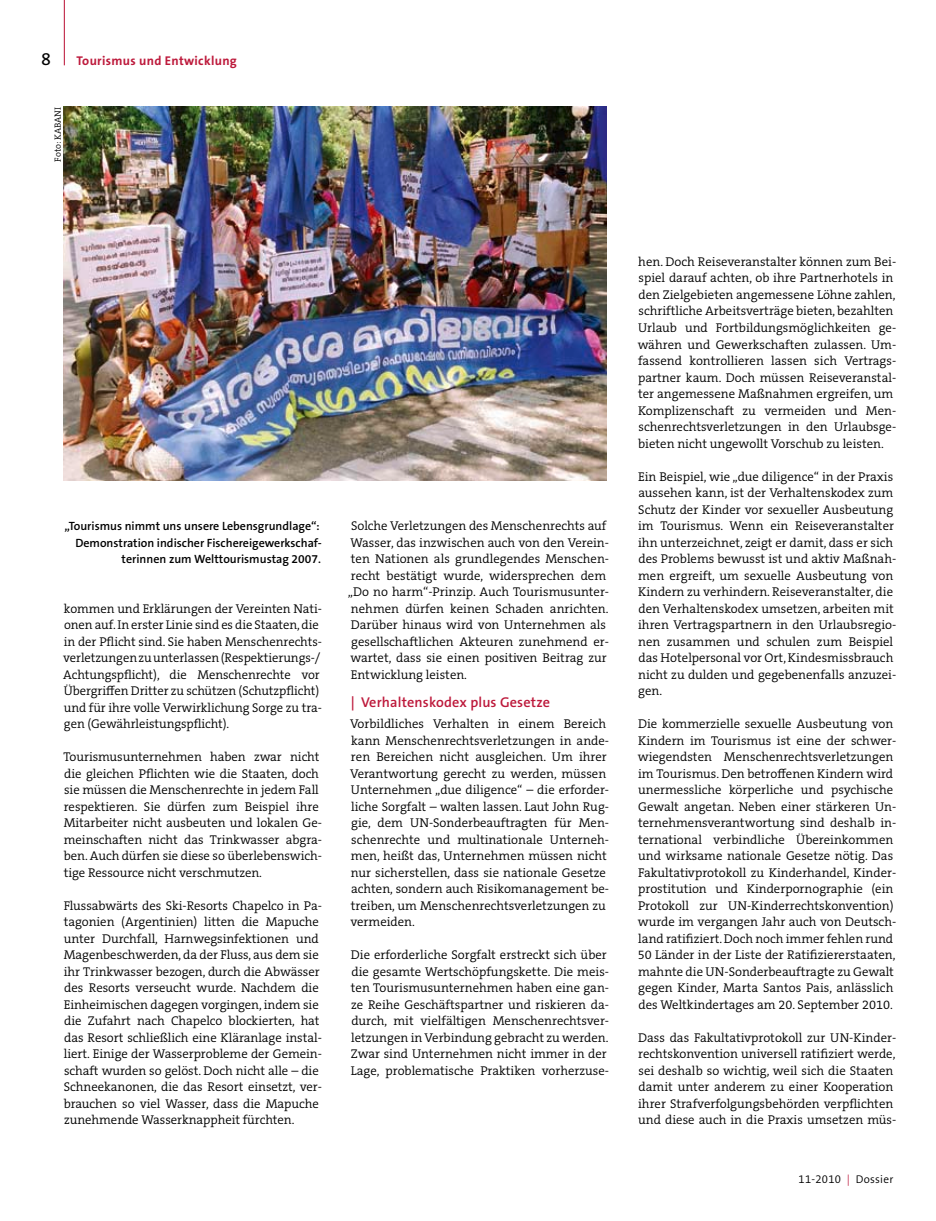
<style>
.page{position:relative;width:936px;height:1221px;background:#fff}
.page>*{position:absolute;margin:0;border:0;box-sizing:border-box;transform-origin:0 0}
.t1{font:18px "The Sans B W5 Plain";color:#000}
.t2{font:600 14.25px "The Sans B W6";letter-spacing:.01em;color:#bd193b}
.t3{font:300 12.75px/16.5px "The Serif B W4";color:#000}
.t4{font:700 12.75px "The Sans B W7";letter-spacing:.025em;color:#bd193b}
.t5{font:600 12px/16.5px "The Sans B W6";color:#000;text-align:right}
.t6{font:300 11.25px "The Sans B W4";letter-spacing:.025em;color:#000}
.t7{font:300 9px "The Serif B W4";color:#000}
.s1{color:#bd193b}
</style>
<div class="page">
<hr style="left:64px;top:0;width:1px;height:65px;background:#bd193b">
<img style="left:64px;top:107px;width:542px;height:373px">
<h1 class="t1" style="left:41px;top:48px;width:11px">8</h1>
<p class="t4" style="left:77px;top:53px;width:162px">Tourismus und Entwicklung</p>
<p class="t7" style="left:52px;top:162px;width:56px;rotate:-90deg">Foto: KABANI</p>
<p class="t5" style="left:65px;top:518px;width:259px">„Tourismus nimmt uns unsere Lebensgrundlage“:<br>Demonstration indischer Fischereigewerkschaf&shy;terinnen zum Welttourismustag 2007.</p>
<p class="t3" style="left:63px;top:600px;width:260px">kommen und Erklärungen der Vereinten Nati&shy;onen auf. In erster Linie sind es die Staaten, die in der Pflicht sind. Sie haben Menschenrechts&shy;verletzungen zu unterlassen (Respektierungs-/ Achtungspflicht), die Menschenrechte vor Übergriffen Dritter zu schützen (Schutzpflicht) und für ihre volle Verwirklichung Sorge zu tra&shy;gen (Gewährleistungspflicht).</p>
<p class="t3" style="left:63px;top:748px;width:260px">Tourismusunternehmen haben zwar nicht die gleichen Pflichten wie die Staaten, doch sie müssen die Menschenrechte in jedem Fall respektieren. Sie dürfen zum Beispiel ihre Mitarbeiter nicht ausbeuten und lokalen Ge&shy;meinschaften nicht das Trinkwasser abgra&shy;ben. Auch dürfen sie diese so überlebenswich&shy;tige Ressource nicht verschmutzen.</p>
<p class="t3" style="left:64px;top:897px;width:260px">Flussabwärts des Ski-Resorts Chapelco in Pa&shy;tagonien (Argentinien) litten die Mapuche unter Durchfall, Harnwegsinfektionen und Magenbeschwerden, da der Fluss, aus dem sie ihr Trinkwasser bezogen, durch die Abwässer des Resorts verseucht wurde. Nachdem die Einheimischen dagegen vorgingen, indem sie die Zufahrt nach Chapelco blockierten, hat das Resort schließlich eine Kläranlage instal&shy;liert. Einige der Wasserprobleme der Gemein&shy;schaft wurden so gelöst. Doch nicht alle – die Schneekanonen, die das Resort einsetzt, ver&shy;brauchen so viel Wasser, dass die Mapuche zunehmende Wasserknappheit fürchten.</p>
<p class="t3" style="left:348px;top:517px;width:263px">Solche Verletzungen des Menschenrechts auf Wasser, das inzwischen auch von den Verein&shy;ten Nationen als grundlegendes Menschen&shy;recht bestätigt wurde, widersprechen dem „Do no harm“-Prinzip. Auch Tourismusunter&shy;nehmen dürfen keinen Schaden anrichten.<br>Darüber hinaus wird von Unternehmen als gesellschaftlichen Akteuren zunehmend er&shy;wartet, dass sie einen positiven Beitrag zur Entwicklung leisten.</p>
<p class="t2" style="left:351px;top:693px;width:201px">| Verhaltenskodex plus Gesetze</p>
<p class="t3" style="left:350px;top:715px;width:260px">Vorbildliches Verhalten in einem Bereich kann Menschenrechtsverletzungen in ande&shy;ren Bereichen nicht ausgleichen. Um ihrer Verantwortung gerecht zu werden, müssen Unternehmen „due diligence“ – die erforder&shy;liche Sorgfalt – walten lassen. Laut John Rug&shy;gie, dem UN-Sonderbeauftragten für Men&shy;schenrechte und multinationale Unterneh&shy;men, heißt das, Unternehmen müssen nicht nur sicherstellen, dass sie nationale Gesetze achten, sondern auch Risikomanagement be&shy;treiben, um Menschenrechtsverletzungen zu vermeiden.</p>
<p class="t3" style="left:351px;top:946px;width:260px">Die erforderliche Sorgfalt erstreckt sich über die gesamte Wertschöpfungskette. Die meis&shy;ten Tourismusunternehmen haben eine gan&shy;ze Reihe Geschäftspartner und riskieren da&shy;durch, mit vielfältigen Menschenrechtsver&shy;letzungen in Verbindung gebracht zu werden.<br>Zwar sind Unternehmen nicht immer in der Lage, problematische Praktiken vorherzuse-</p>
<p class="t3" style="left:637px;top:253px;width:260px">hen. Doch Reiseveranstalter können zum Bei&shy;spiel darauf achten, ob ihre Partnerhotels in den Zielgebieten angemessene Löhne zahlen, schriftliche Arbeitsverträge bieten, bezahlten Urlaub und Fortbildungsmöglichkeiten ge&shy;währen und Gewerkschaften zulassen. Um&shy;fassend kontrollieren lassen sich Vertrags&shy;partner kaum. Doch müssen Reiseveranstal&shy;ter angemessene Maßnahmen ergreifen, um Komplizenschaft zu vermeiden und Men&shy;schenrechtsverletzungen in den Urlaubsge&shy;bieten nicht ungewollt Vorschub zu leisten.</p>
<p class="t3" style="left:638px;top:468px;width:260px">Ein Beispiel, wie „due diligence“ in der Praxis aussehen kann, ist der Verhaltenskodex zum Schutz der Kinder vor sexueller Ausbeutung im Tourismus. Wenn ein Reiseveranstalter ihn unterzeichnet, zeigt er damit, dass er sich des Problems bewusst ist und aktiv Maßnah&shy;men ergreift, um sexuelle Ausbeutung von Kindern zu verhindern. Reiseveranstalter, die den Verhaltenskodex umsetzen, arbeiten mit ihren Vertragspartnern in den Urlaubsregio&shy;nen zusammen und schulen zum Beispiel das Hotelpersonal vor Ort, Kindesmissbrauch nicht zu dulden und gegebenenfalls anzuzei&shy;gen.</p>
<p class="t3" style="left:637px;top:715px;width:260px">Die kommerzielle sexuelle Ausbeutung von Kindern im Tourismus ist eine der schwer&shy;wiegendsten Menschenrechtsverletzungen im Tourismus. Den betroffenen Kindern wird unermessliche körperliche und psychische Gewalt angetan. Neben einer stärkeren Un&shy;ternehmensverantwortung sind deshalb in&shy;ternational verbindliche Übereinkommen und wirksame nationale Gesetze nötig. Das Fakultativprotokoll zu Kinderhandel, Kinder&shy;prostitution und Kinderpornographie (ein Protokoll zur UN-Kinderrechtskonvention) wurde im vergangen Jahr auch von Deutsch&shy;land ratifiziert. Doch noch immer fehlen rund 50 Länder in der Liste der Ratifiziererstaaten, mahnte die UN-Sonderbeauftragte zu Gewalt gegen Kinder, Marta Santos Pais, anlässlich des Weltkindertages am 20. September 2010.</p>
<p class="t3" style="left:638px;top:1029px;width:260px">Dass das Fakultativprotokoll zur UN-Kinder&shy;rechtskonvention universell ratifiziert werde, sei deshalb so wichtig, weil sich die Staaten damit unter anderem zu einer Kooperation ihrer Strafverfolgungsbehörden verpflichten und diese auch in die Praxis umsetzen müs-</p>
<p class="t6" style="left:798px;top:1171px;width:96px">11-2010 <span class="s1">|</span> Dossier</p>
</div>
